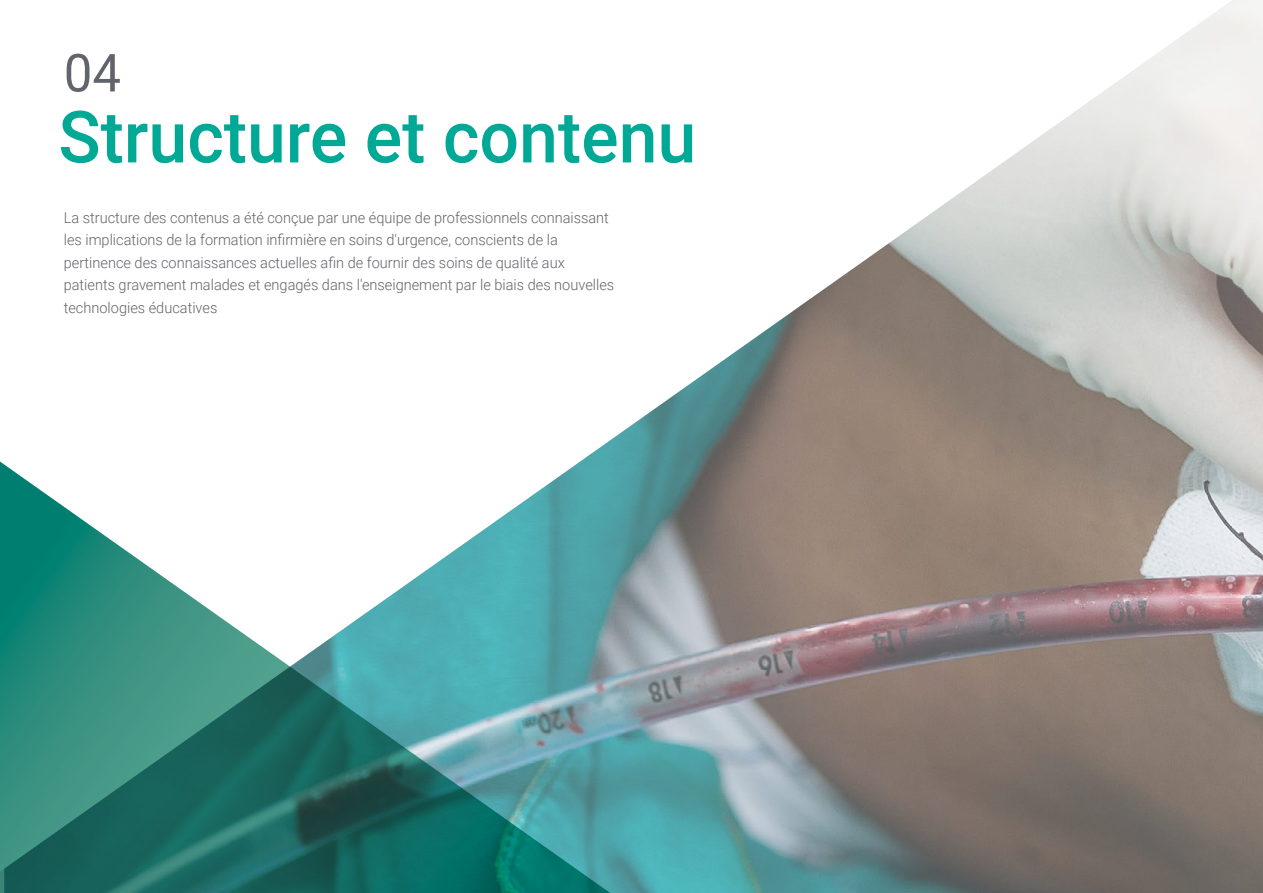
<style>
.page{position:relative;width:1263px;height:893px;background:#fff}
.page>*{position:absolute;margin:0;border:0;box-sizing:border-box;transform-origin:0 0}
.t1{font:500 72px "Roboto";color:#00a996}
.t2{font:52.5px "Roboto";color:#61646a}
.t3{font:300 15px/22.5px "Roboto";color:#61646a}
</style>
<div class="page">
<img style="left:602px;top:0;width:661px;height:893px">
<svg style="left:0;top:446px;width:640px;height:447px"></svg>
<h2 class="t2" style="left:64px;top:36px;width:59px">04</h2>
<h1 class="t1" style="left:58px;top:86px;width:639px">Structure et contenu</h1>
<p class="t3" style="left:64px;top:206px;width:552px">La structure des contenus a été conçue par une équipe de professionnels connaissant les implications de la formation infirmière en soins d'urgence, conscients de la pertinence des connaissances actuelles afin de fournir des soins de qualité aux patients gravement malades et engagés dans l'enseignement par le biais des nouvelles technologies éducatives</p>
</div>
